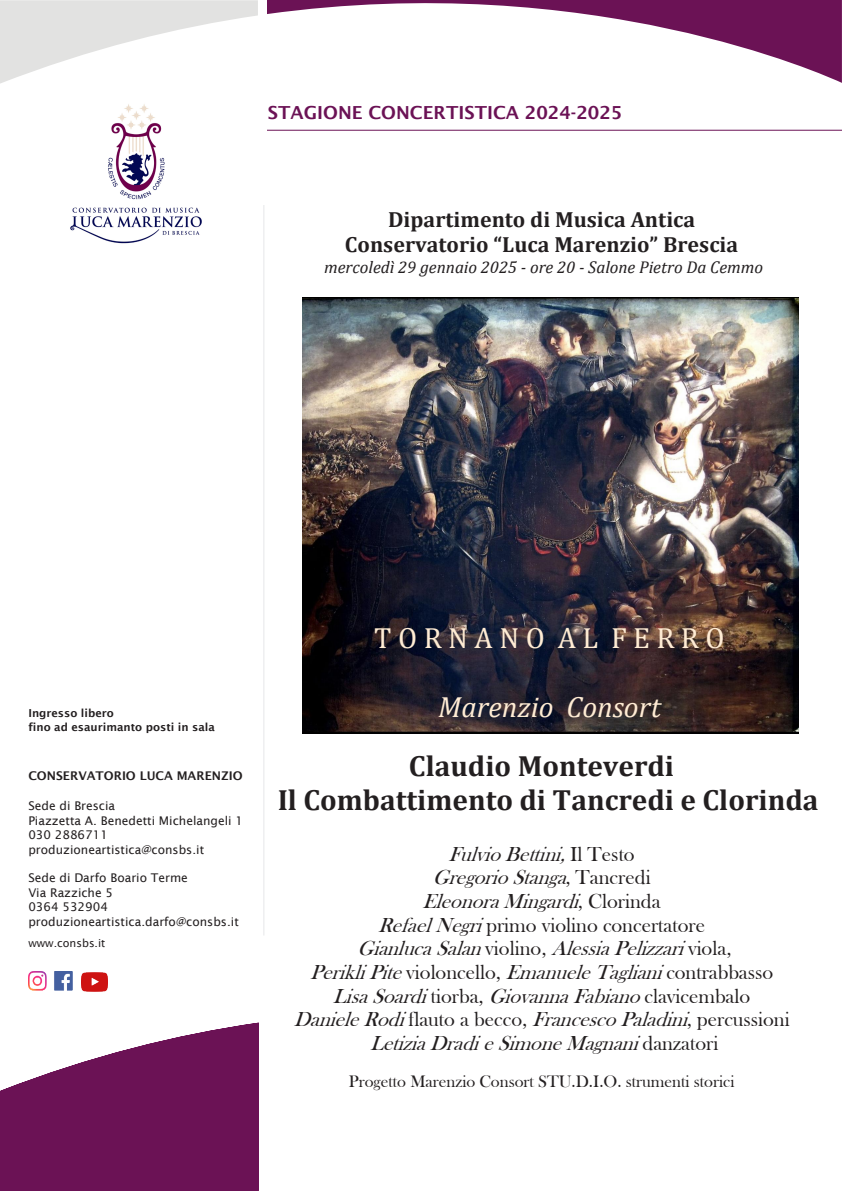
<style>
.page{position:relative;width:842px;height:1191px;background:#fff}
.page>*{position:absolute;margin:0;border:0;box-sizing:border-box;transform-origin:0 0}
.t1{font:700 29.3px/34.4px "Cambria";color:#231f20;text-align:center}
.t2{font:italic 29.3px "Cambria";color:#ffecd4}
.t3{font:29.3px "Cambria";letter-spacing:.22em;color:#ffecd4}
.t4{font:700 22px "Cambria";color:#231f20}
.t5{font:700 21.9px "Cambria";color:#231f20}
.t6{font:italic 20.8px/23.6px "Bask Old Face";color:#231f20;text-align:center}
.t7{font:600 18px "Lucida Sans";color:#6b1255}
.t8{font:17.1px "Bask Old Face";color:#231f20}
.t9{font:italic 17.1px "Cambria";color:#231f20}
.t10{font:12px/14.4px "Lucida Sans";color:#231f20}
.t11{font:600 12px "Lucida Sans";color:#231f20}
.t12{font:600 11px/13.2px "Lucida Sans";color:#231f20}
.t13{font:11px "Lucida Sans";color:#231f20}
.s1{font-style:normal}
</style>
<div class="page">
<svg style="left:0;top:1022px;width:259px;height:169px;fill:#6b1255"></svg>
<svg style="left:0;top:0;width:258px;height:84px"></svg>
<svg style="left:267px;top:0;width:575px;height:83px"></svg>
<hr style="left:267px;top:130px;width:575px;height:1px;background:#6b1255">
<img style="left:70px;top:104px;width:132px;height:140px">
<img style="left:28px;top:971px;width:44px;height:19px">
<img style="left:81px;top:972px;width:26px;height:19px">
<hr style="left:263px;top:205px;width:1px;height:730px;background:#e6e7e9">
<img style="left:302px;top:297px;width:497px;height:436px">
<p class="t7" style="left:268px;top:102px;width:356px">STAGIONE CONCERTISTICA 2024-2025</p>
<p class="t4" style="left:388px;top:204px;width:308px">Dipartimento di Musica Antica</p>
<p class="t5" style="left:345px;top:229px;width:395px">Conservatorio “Luca Marenzio” Brescia</p>
<p class="t9" style="left:324px;top:255px;width:440px">mercoledì 29 gennaio 2025 - ore 20 - Salone Pietro Da Cemmo</p>
<p class="t12" style="left:28px;top:707px;width:188px">Ingresso libero<br>fino ad esaurimanto posti in sala</p>
<p class="t11" style="left:28px;top:769px;width:216px">CONSERVATORIO LUCA MARENZIO</p>
<p class="t10" style="left:28px;top:799px;width:216px">Sede di Brescia<br>Piazzetta A. Benedetti Michelangeli 1<br>030 2886711 produzioneartistica@consbs.it</p>
<p class="t10" style="left:28px;top:871px;width:212px">Sede di Darfo Boario Terme<br>Via Razziche 5<br>0364 532904 produzioneartistica.darfo@consbs.it</p>
<p class="t13" style="left:28px;top:937px;width:79px">www.consbs.it</p>
<p class="t3" style="left:374px;top:621px;width:352px">TORNANO AL FERRO</p>
<p class="t2" style="left:438px;top:686px;width:224px">Marenzio Consort</p>
<p class="t1" style="left:278px;top:747px;width:542px">Claudio Monteverdi<br>Il Combattimento di Tancredi e Clorinda</p>
<p class="t6" style="left:294px;top:842px;width:497px">Fulvio Bettini, <span class="s1">I l T e s t o<br></span>Gregorio Stanga<span class="s1">, T a n c r e d i<br></span>Eleonora Mingardi<span class="s1">, C l o r i n d a<br></span>RefaelNegri<span class="s1">primo violino concertatore<br></span>Gianluca Salan <span class="s1">v i o l i n o ,</span> Alessia Pelizzari <span class="s1">v i o l a , </span>PerikliPite<span class="s1">violoncello,</span> EmanueleTagliani<span class="s1">contrabbasso </span>LisaSoardi<span class="s1">tiorba,</span> GiovannaFabiano<span class="s1">clavicembalo </span>DanieleRodi<span class="s1">flauto a becco,</span> FrancescoPaladini<span class="s1">, percussioni </span>Letizia Dradi e Simone Magnani <span class="s1">d a n z a t o r i</span></p>
<p class="t8" style="left:349px;top:1072px;width:387px">Progetto Marenzio Consort STU.D.I.O. strumenti storici</p>
</div>
